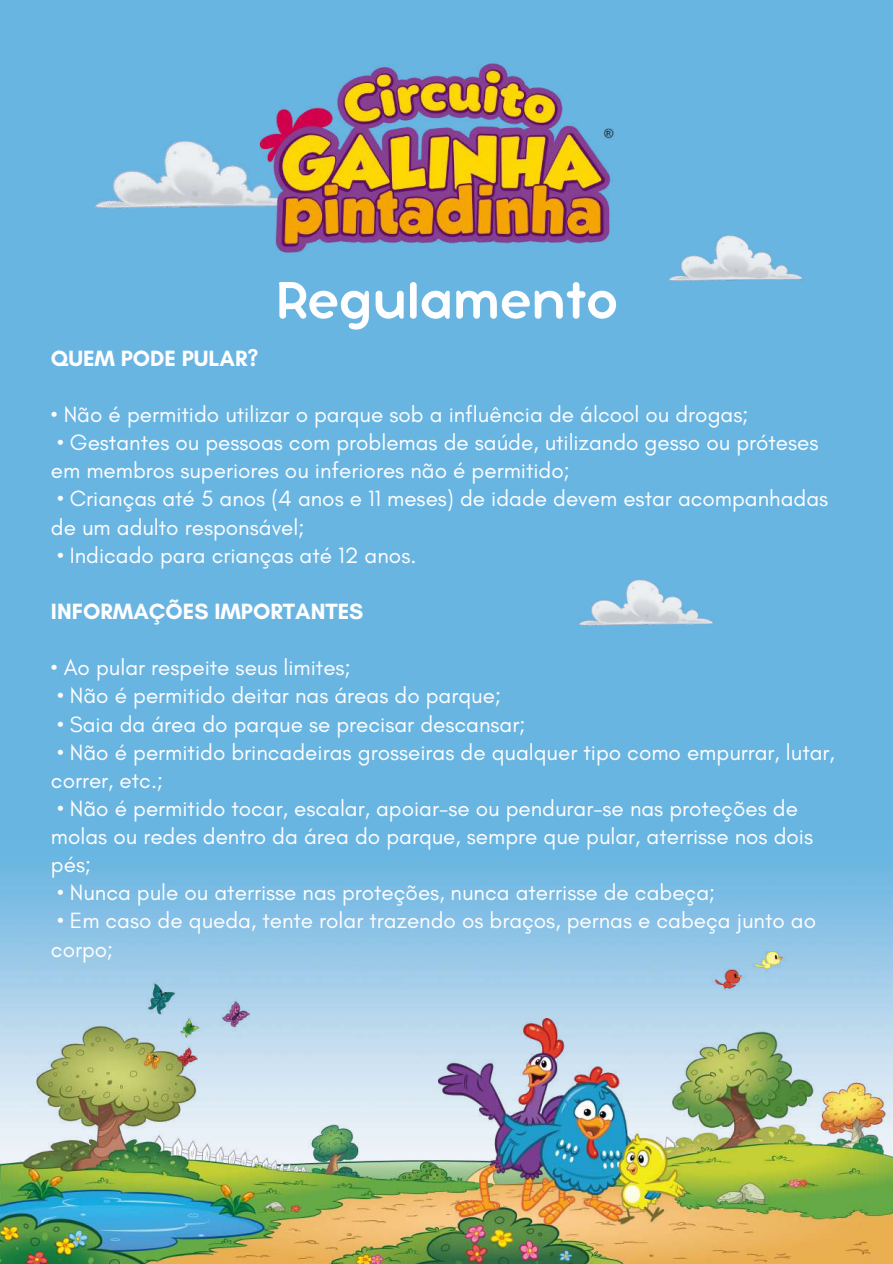
<style>
.page{position:relative;width:893px;height:1264px;background:#fff}
.page>*{position:absolute;margin:0;border:0;box-sizing:border-box;transform-origin:0 0}
.t1{font:56.7px "Bubbleboddy Neue";color:#fefeff}
.t2{font:22.5px/28.2px "Glacial Indifference";color:#fefeff}
.t3{font:700 22.5px "Glacial Indifference";color:#fefeff}
</style>
<div class="page">
<div style="left:0;top:0;width:892px;height:1263px;background:#69b5e2"></div>
<img style="left:0;top:875px;width:892px;height:76px">
<img style="left:94px;top:141px;width:165px;height:68px">
<img style="left:668px;top:235px;width:135px;height:46px">
<img style="left:0;top:951px;width:892px;height:312px">
<img style="left:259px;top:63px;width:355px;height:190px">
<img style="left:438px;top:1018px;width:246px;height:206px">
<img style="left:579px;top:579px;width:135px;height:47px">
<h1 class="t1" style="left:275px;top:282px;width:344px">Regulamento</h1>
<p class="t3" style="left:51px;top:344px;width:209px">QUEM PODE PULAR?</p>
<p class="t2" style="left:51px;top:400px;width:699px">• Não é permitido utilizar o parque sob a influência de álcool ou drogas;</p>
<p class="t2" style="left:51px;top:428px;width:769px">• Gestantes ou pessoas com problemas de saúde, utilizando gesso ou próteses em membros superiores ou inferiores não é permitido;</p>
<p class="t2" style="left:51px;top:484px;width:778px">• Crianças até 5 anos (4 anos e 11 meses) de idade devem estar acompanhadas de um adulto responsável;</p>
<p class="t2" style="left:57px;top:540px;width:361px">• Indicado para crianças até 12 anos.</p>
<p class="t3" style="left:51px;top:597px;width:314px">INFORMAÇÕES IMPORTANTES</p>
<p class="t2" style="left:51px;top:653px;width:301px">• Ao pular respeite seus limites;</p>
<p class="t2" style="left:57px;top:681px;width:445px">• Não é permitido deitar nas áreas do parque;</p>
<p class="t2" style="left:57px;top:709px;width:470px">• Saia da área do parque se precisar descansar;</p>
<p class="t2" style="left:51px;top:737px;width:785px">• Não é permitido brincadeiras grosseiras de qualquer tipo como empurrar, lutar, correr, etc.;</p>
<p class="t2" style="left:51px;top:794px;width:763px">• Não é permitido tocar, escalar, apoiar-se ou pendurar-se nas proteções de molas ou redes dentro da área do parque, sempre que pular, aterrisse nos dois pés;</p>
<p class="t2" style="left:57px;top:878px;width:659px">• Nunca pule ou aterrisse nas proteções, nunca aterrisse de cabeça;</p>
<p class="t2" style="left:51px;top:906px;width:766px">• Em caso de queda, tente rolar trazendo os braços, pernas e cabeça junto ao corpo;</p>
</div>
